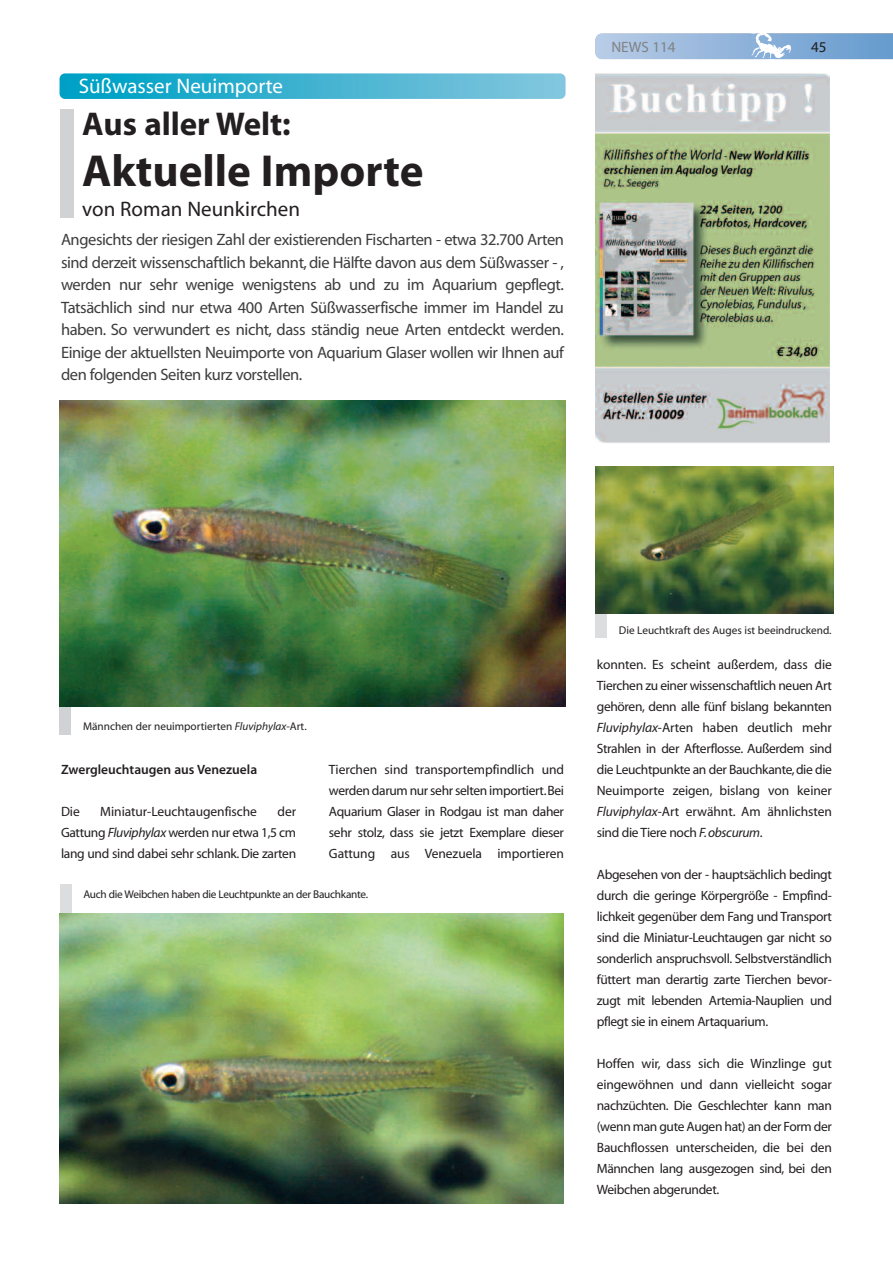
<style>
.page{position:relative;width:893px;height:1263px;background:#fff}
.page>*{position:absolute;margin:0;border:0;box-sizing:border-box;transform-origin:0 0}
.t1{font:45px "Myriad MM 700 wt 600 wd";color:#231f20}
.t2{font:33px "Myriad MM 700 wt 600 wd";color:#231f20}
.t3{font:21px "Myriad MM 412 wt 601 wd";color:#231f20}
.t4{font:21px "Myriad MM 412 wt 601 wd";color:#fff}
.t5{font:16.5px/22.5px "Myriad MM 412 wt 601 wd";letter-spacing:-.025em;color:#3e3e3f;text-align:justify}
.t6{font:15px "Myriad MM 412 wt 601 wd";color:#808285}
.t7{font:15px "Myriad MM 412 wt 601 wd";color:#231f20}
.t8{font:13.5px/21px "Myriad MM 412 wt 601 wd";letter-spacing:-.025em;color:#231f20;text-align:justify}
.t9{font:13.5px "Myriad MM 565 wt 600 wd";color:#231f20}
.t10{font:13.5px "Myriad MM 412 wt 601 wd";letter-spacing:-.005em;color:#231f20}
.t11{font:11.25px "Myriad MM 412 wt 601 wd";color:#231f20}
.t12{font:11.25px "Myriad MM 412 wt 601 wd";letter-spacing:-.025em;color:#231f20}
.s1{font-family:"Myriad MM It 412 wt 601 wd"}
</style>
<div class="page">
<svg style="left:595px;top:33px;width:298px;height:27px;background:#98b9dc"></svg>
<div style="left:60px;top:110px;width:13px;height:108px;background:#d1d2d4"></div>
<div style="left:60px;top:73px;width:506px;height:26px;background:linear-gradient(to right,#009fc4,#87c6de);border-radius:6px"></div>
<div style="left:60px;top:692px;width:11px;height:43px;background:#d1d2d4"></div>
<img style="left:60px;top:401px;width:506px;height:306px">
<div style="left:595px;top:605px;width:12px;height:32px;background:#dcdddf"></div>
<img style="left:595px;top:467px;width:238px;height:147px">
<div style="left:60px;top:884px;width:12px;height:42px;background:#dcdddf"></div>
<img style="left:60px;top:914px;width:503px;height:289px">
<img style="left:595px;top:73px;width:234px;height:370px">
<h3 class="t4" style="left:79px;top:78px;width:206px">Süßwasser Neuimporte</h3>
<h2 class="t2" style="left:82px;top:111px;width:210px">Aus aller Welt:</h2>
<h1 class="t1" style="left:82px;top:154px;width:343px">Aktuelle Importe</h1>
<h3 class="t3" style="left:82px;top:201px;width:219px">von Roman Neunkirchen</h3>
<p class="t5" style="left:61px;top:230px;width:505px">Angesichts der riesigen Zahl der existierenden Fischarten - etwa 32.700 Arten sind derzeit wissenschaftlich bekannt,die Hälfte davon aus dem Süßwasser - , werden nur sehr wenige wenigstens ab und zu im Aquarium gepflegt.<br>Tatsächlich sind nur etwa 400 Arten Süßwasserfische immer im Handel zu haben. So verwundert es nicht, dass ständig neue Arten entdeckt werden.<br>Einige der aktuellsten Neuimporte von Aquarium Glaser wollen wir Ihnen auf den folgenden Seiten kurz vorstellen.</p>
<p class="t6" style="left:611px;top:41px;width:66px">NEWS 114</p>
<p class="t7" style="left:811px;top:41px;width:17px">45</p>
<p class="t11" style="left:83px;top:722px;width:225px">Männchen der neuimportierten <span class="s1">Fluviphylax</span>-Art.</p>
<p class="t9" style="left:61px;top:764px;width:198px">Zwergleuchtaugen aus Venezuela</p>
<p class="t8" style="left:61px;top:802px;width:20px">Die</p>
<p class="t10" style="left:100px;top:806px;width:158px">Miniatur-Leuchtaugenfische</p>
<p class="t8" style="left:61px;top:802px;width:237px;text-indent:216px">der Gattung <span class="s1">Fluviphylax</span> werden nur etwa 1,5 cm lang und sind dabei sehr schlank. Die zarten</p>
<p class="t8" style="left:329px;top:760px;width:237px">Tierchen sind transportempfindlich und werden darum nur sehr selten importiert.Bei Aquarium Glaser in Rodgau ist man daher sehr stolz, dass sie jetzt Exemplare dieser Gattung aus Venezuela importieren</p>
<p class="t12" style="left:83px;top:890px;width:286px">Auch die Weibchen haben die Leuchtpunkte an der Bauchkante.</p>
<p class="t11" style="left:619px;top:626px;width:214px">Die Leuchtkraft des Auges ist beeindruckend.</p>
<p class="t8" style="left:597px;top:655px;width:237px">konnten. Es scheint außerdem, dass die Tierchen zu einer wissenschaftlich neuen Art gehören, denn alle fünf bislang bekannten <span class="s1">Fluviphylax</span>-Arten haben deutlich mehr Strahlen in der Afterflosse. Außerdem sind die Leuchtpunkte an der Bauchkante,die die Neuimporte zeigen, bislang von keiner <span class="s1">Fluviphylax</span>-Art erwähnt. Am ähnlichsten sind die Tiere noch <span class="s1">F.obscurum</span>.</p>
<p class="t8" style="left:597px;top:865px;width:237px">Abgesehen von der - hauptsächlich bedingt durch die geringe Körpergröße - Empfind&shy;lichkeit gegenüber dem Fang und Transport sind die Miniatur-Leuchtaugen gar nicht so sonderlich anspruchsvoll. Selbstverständlich füttert man derartig zarte Tierchen bevor&shy;zugt mit lebenden Artemia-Nauplien und pflegt sie in einem Artaquarium.</p>
<p class="t8" style="left:597px;top:1054px;width:237px">Hoffen wir, dass sich die Winzlinge gut eingewöhnen und dann vielleicht sogar nachzüchten. Die Geschlechter kann man (wenn man gute Augen hat) an der Form der Bauchflossen unterscheiden, die bei den Männchen lang ausgezogen sind, bei den Weibchen abgerundet.</p>
</div>
